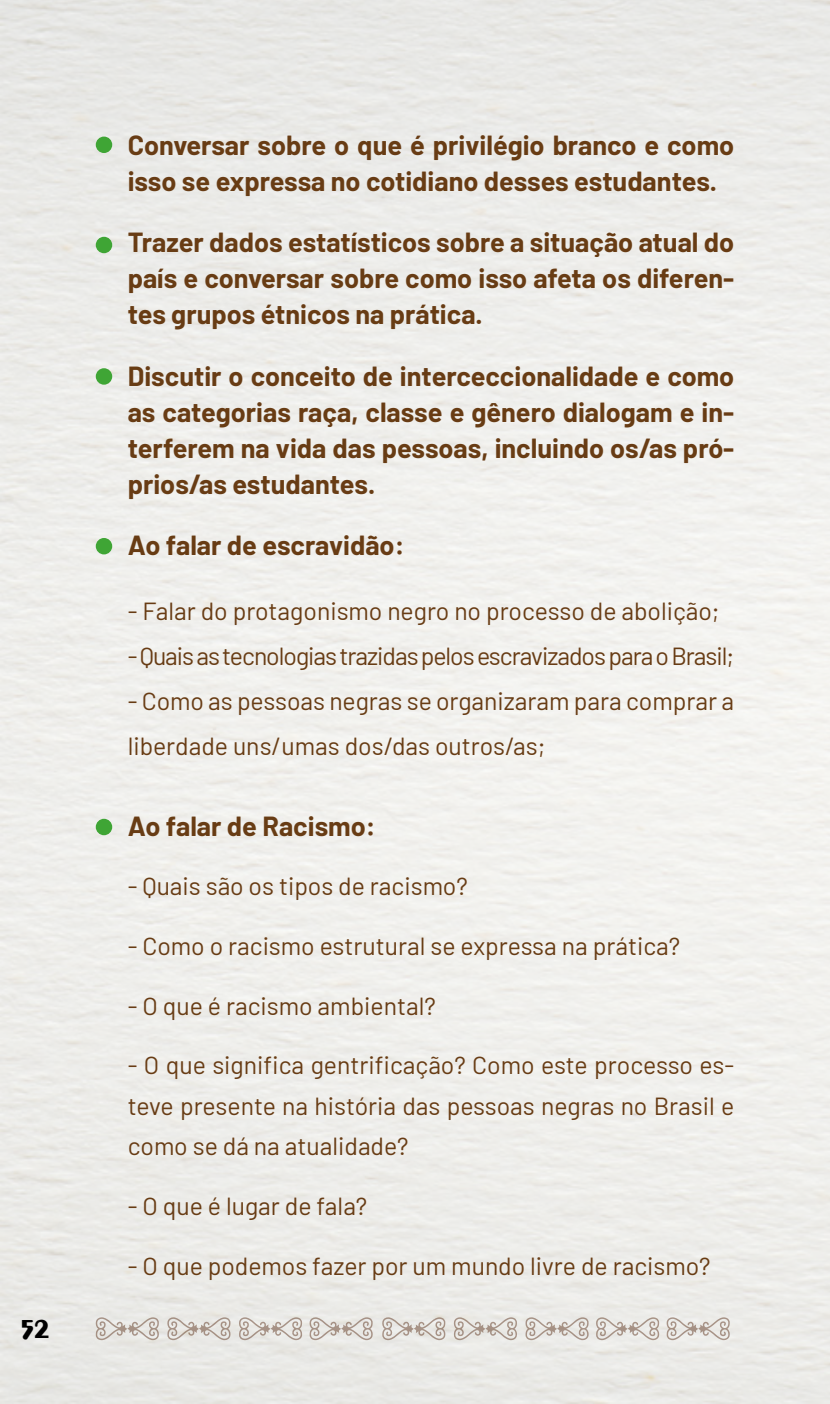
<style>
.page{position:relative;width:830px;height:1404px;background:#fff}
.page>*{position:absolute;margin:0;border:0;box-sizing:border-box;transform-origin:0 0}
.t1{font:700 27px/36px "Barlow";color:#683c14;text-align:justify}
.t2{font:24.75px/40.5px "Barlow";color:#683c14}
.t3{font:24.75px "Barlow";letter-spacing:-.04em;color:#683c14}
.t4{font:22.5px "Gilgongo";color:#000}
</style>
<div class="page">
<div style="left:0;top:0;width:829px;height:1403px;background:#eeeeeb"></div>
<svg style="left:96px;top:1317px;width:63px;height:22px"></svg>
<svg style="left:382px;top:1317px;width:63px;height:22px"></svg>
<svg style="left:167px;top:1317px;width:63px;height:22px"></svg>
<svg style="left:453px;top:1317px;width:64px;height:22px"></svg>
<svg style="left:239px;top:1317px;width:63px;height:22px"></svg>
<svg style="left:525px;top:1317px;width:63px;height:22px"></svg>
<svg style="left:309px;top:1317px;width:63px;height:22px"></svg>
<svg style="left:595px;top:1317px;width:64px;height:22px"></svg>
<svg style="left:666px;top:1317px;width:63px;height:22px"></svg>
<div style="left:96px;top:136px;width:16px;height:17px;background:#3fa535;border-radius:50%"></div>
<div style="left:96px;top:237px;width:16px;height:16px;background:#3fa535;border-radius:50%"></div>
<div style="left:96px;top:368px;width:16px;height:16px;background:#3fa535;border-radius:50%"></div>
<div style="left:96px;top:538px;width:16px;height:16px;background:#3fa535;border-radius:50%"></div>
<div style="left:96px;top:818px;width:16px;height:17px;background:#3fa535;border-radius:50%"></div>
<p class="t4" style="left:21px;top:1313px;width:29px">52</p>
<p class="t1" style="left:128px;top:125px;width:607px">Conversar sobre o que é privilégio branco e como isso se expressa no cotidiano desses estudantes.</p>
<p class="t1" style="left:128px;top:222px;width:607px">Trazer dados estatísticos sobre a situação atual do país e conversar sobre como isso afeta os diferen&shy;tes grupos étnicos na prática.</p>
<p class="t1" style="left:128px;top:356px;width:607px">Discutir o conceito de interceccionalidade e como as categorias raça, classe e gênero dialogam e in&shy;terferem na vida das pessoas, incluindo os/as pró&shy;prios/as estudantes.</p>
<p class="t1" style="left:128px;top:525px;width:278px">Ao falar de escravidão:</p>
<p class="t2" style="left:128px;top:588px;width:593px">- Falar do protagonismo negro no processo de abolição;</p>
<p class="t3" style="left:128px;top:637px;width:607px">- Quais as tecnologias trazidas pelos escravizados para o Brasil;</p>
<p class="t2" style="left:128px;top:676px;width:607px;line-height:45px">- Como as pessoas negras se organizaram para comprar a liberdade uns/umas dos/das outros/as;</p>
<p class="t1" style="left:128px;top:805px;width:249px">Ao falar de Racismo:</p>
<p class="t2" style="left:128px;top:864px;width:341px">- Quais são os tipos de racismo?</p>
<p class="t2" style="left:128px;top:923px;width:554px">- Como o racismo estrutural se expressa na prática?</p>
<p class="t2" style="left:128px;top:983px;width:309px">- O que é racismo ambiental?</p>
<p class="t2" style="left:128px;top:1043px;width:607px;text-align:justify">- O que significa gentrificação? Como este processo es&shy;teve presente na história das pessoas negras no Brasil e como se dá na atualidade?</p>
<p class="t2" style="left:128px;top:1183px;width:241px">- O que é lugar de fala?</p>
<p class="t2" style="left:128px;top:1243px;width:584px">- O que podemos fazer por um mundo livre de racismo?</p>
</div>
